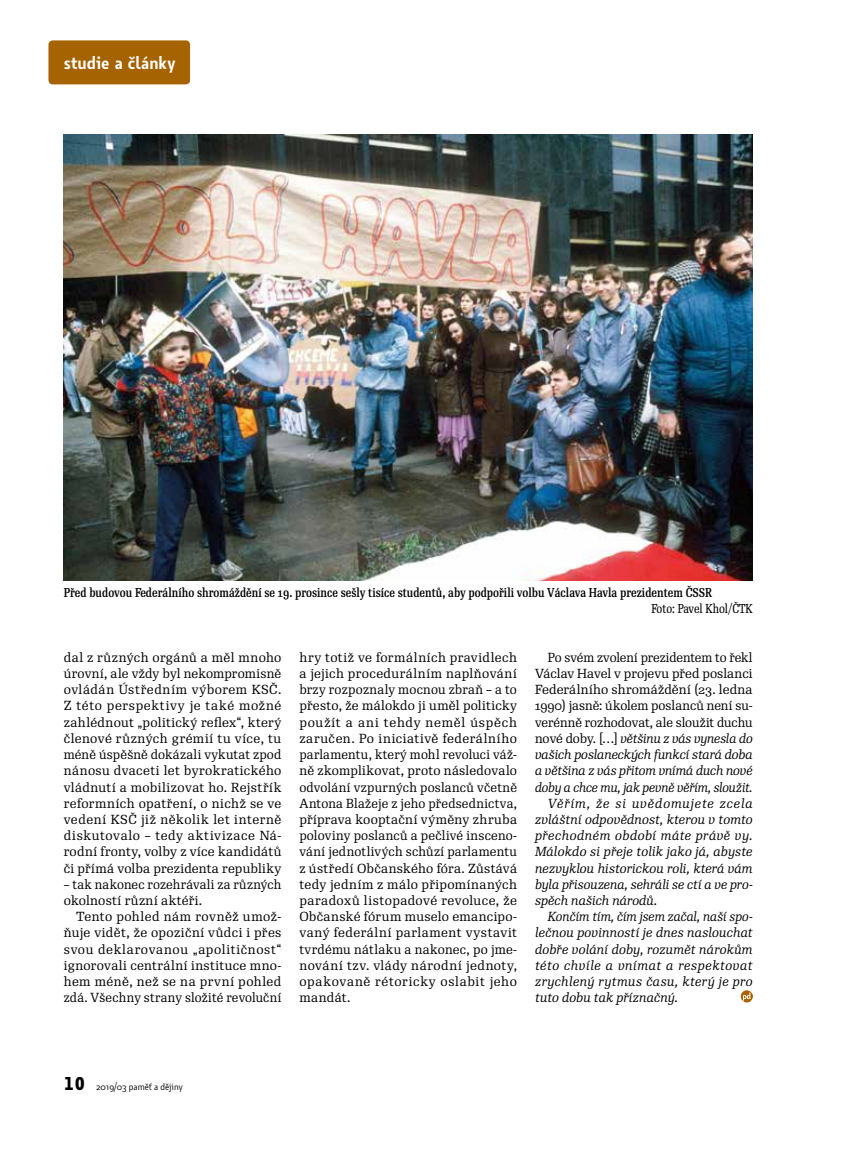
<style>
.page{position:relative;width:859px;height:1149px;background:#fff}
.page>*{position:absolute;margin:0;border:0;box-sizing:border-box;transform-origin:0 0}
.t1{font:600 18px "Botanika Std";letter-spacing:.005em;color:#fff}
.t2{font:12.75px/16.2px "Re Public Std";letter-spacing:.01em;color:#000;text-align:justify}
.t3{font:italic 12.75px "Re Public Std";letter-spacing:.01em;color:#000}
.t4{font:12.75px/16.2px "Re Public Std";letter-spacing:.01em;color:#000;scale:.96 1}
.t5{font:italic 12.75px "Re Public Std";letter-spacing:-.01em;color:#000;scale:.96 1}
.t6{font:italic 12.75px "Re Public Std";letter-spacing:.01em;color:#000;scale:.96 1}
.t7{font:12.75px "Re Public Std";letter-spacing:-.01em;color:#000;scale:.96 1}
.t8{font:italic 12.75px "Re Public Std";letter-spacing:.035em;color:#000}
.t9{font:italic 12.75px "Re Public Std";letter-spacing:.045em;color:#000}
.t10{font:italic 12.75px "Re Public Std";letter-spacing:.04em;color:#000}
.t11{font:italic 12.75px "Re Public Std";letter-spacing:.07em;color:#000}
.t12{font:500 12.45px "Re Public Std Cond";color:#000}
.t13{font:12.45px "Re Public Std Cond";color:#000}
.t14{font:9.75px "Botanika Std";color:#000}
.s1{font-style:normal}
.s2{font-family:"Botanika Mono";font-weight:700;font-size:18px}
</style>
<div class="page">
<div style="left:48px;top:40px;width:142px;height:44px;background:#a66301;border-radius:4px"></div>
<img style="left:64px;top:135px;width:689px;height:445px">
<svg style="left:741px;top:990px;width:12px;height:11px"></svg>
<svg style="left:743px;top:992px;width:7px;height:8px"></svg>
<h1 class="t1" style="left:64px;top:50px;width:113px">studie a články</h1>
<p class="t12" style="left:64px;top:584px;width:650px">Před budovou Federálního shromáždění se 19. prosince sešly tisíce studentů, aby podpořili volbu Václava Havla prezidentem ČSSR</p>
<p class="t13" style="left:651px;top:600px;width:103px">Foto: Pavel Khol/ČTK</p>
<p class="t2" style="left:64px;top:649px;width:219px">dal z různých orgánů a měl mnoho úrovní, ale vždy byl nekompromisně ovládán Ústředním výborem KSČ.<br>Z této perspektivy je také možné zahlédnout „politický reflex“, který členové různých grémií tu více, tu méně úspěšně dokázali vykutat zpod nánosu dvaceti let byrokratického vládnutí a mobilizovat ho. Rejstřík reformních opatření, o nichž se ve vedení KSČ již několik let interně diskutovalo – tedy aktivizace Ná&shy;rodní fronty, volby z více kandidátů či přímá volba prezidenta republiky</p>
<p class="t4" style="left:64px;top:876px;width:228px">– tak nakonec rozehrávali za různých okolností různí aktéři.</p>
<p class="t2" style="left:64px;top:908px;width:219px;text-indent:13px">Tento pohled nám rovněž umož&shy;ňuje vidět, že opoziční vůdci i přes svou deklarovanou „apolitičnost“ ignorovali centrální instituce mno&shy;hem méně, než se na první pohled zdá. Všechny strany složité revoluční</p>
<p class="t2" style="left:299px;top:649px;width:219px">hry totiž ve formálních pravidlech a jejich procedurálním naplňování brzy rozpoznaly mocnou zbraň – a to přesto, že málokdo ji uměl politicky použít a ani tehdy neměl úspěch zaručen. Po iniciativě federálního parlamentu, který mohl revoluci váž&shy;ně zkomplikovat, proto následovalo odvolání vzpurných poslanců včetně Antona Blažeje z jeho předsednictva, příprava kooptační výměny zhruba poloviny poslanců a pečlivé insceno&shy;vání jednotlivých schůzí parlamentu z ústředí Občanského fóra. Zůstává tedy jedním z málo připomínaných paradoxů listopadové revoluce, že Občanské fórum muselo emancipo&shy;vaný federální parlament vystavit tvrdému nátlaku a nakonec, po jme&shy;nování tzv. vlády národní jednoty, opakovaně rétoricky oslabit jeho mandát.</p>
<p class="t7" style="left:548px;top:649px;width:215px">Po svém zvolení prezidentem to řekl</p>
<p class="t2" style="left:535px;top:665px;width:219px">Václav Havel v projevu před poslanci</p>
<p class="t2" style="left:535px;top:681px;width:219px">Federálního shromáždění (23. ledna</p>
<p class="t2" style="left:535px;top:697px;width:219px">1990) jasně: úkolem poslanců není su-</p>
<p class="t4" style="left:535px;top:714px;width:228px">verénně rozhodovat, ale sloužit duchu</p>
<p class="t3" style="left:535px;top:730px;width:219px"><span class="s1">nové doby. […]</span> většinu z vás vynesla do</p>
<p class="t3" style="left:535px;top:746px;width:219px">vašich poslaneckých funkcí stará doba</p>
<p class="t3" style="left:535px;top:762px;width:219px">a většina z vás přitom vnímá duch nové</p>
<p class="t5" style="left:535px;top:778px;width:228px">doby a chce mu, jak pevně věřím, sloužit.</p>
<p class="t11" style="left:548px;top:794px;width:206px">Věřím, že si uvědomujete zcela</p>
<p class="t3" style="left:535px;top:811px;width:219px">zvláštní odpovědnost, kterou v tomto</p>
<p class="t10" style="left:535px;top:827px;width:219px">přechodném období máte právě vy.</p>
<p class="t3" style="left:535px;top:843px;width:219px">Málokdo si přeje tolik jako já, abyste</p>
<p class="t3" style="left:535px;top:859px;width:219px">nezvyklou historickou roli, která vám</p>
<p class="t3" style="left:535px;top:875px;width:219px">byla přisouzena, sehráli se ctí a ve pro-</p>
<p class="t3" style="left:535px;top:892px;width:124px">spěch našich národů.</p>
<p class="t6" style="left:548px;top:908px;width:215px">Končím tím, čím jsem začal, naší spo-</p>
<p class="t3" style="left:535px;top:924px;width:219px">lečnou povinností je dnes naslouchat</p>
<p class="t3" style="left:535px;top:940px;width:219px">dobře volání doby, rozumět nárokům</p>
<p class="t9" style="left:535px;top:956px;width:219px">této chvíle a vnímat a respektovat</p>
<p class="t8" style="left:535px;top:973px;width:219px">zrychlený rytmus času, který je pro</p>
<p class="t3" style="left:535px;top:989px;width:145px">tuto dobu tak příznačný.</p>
<p class="t14" style="left:64px;top:1079px;width:120px"><span class="s2">10</span> 2019/03 paměť a dějiny</p>
</div>
